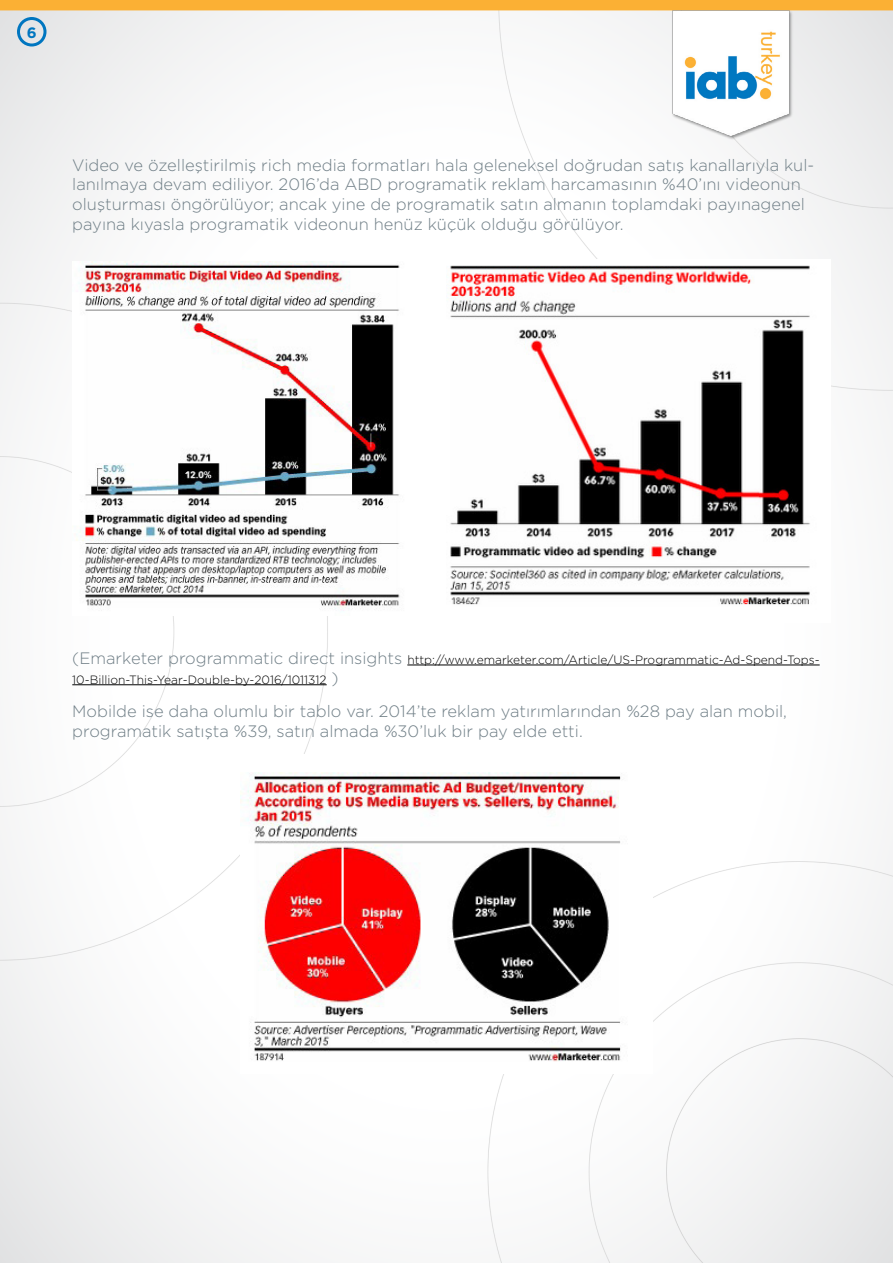
<style>
.page{position:relative;width:893px;height:1263px;background:#fff}
.page>*{position:absolute;margin:0;border:0;box-sizing:border-box;transform-origin:0 0}
.t1{font:300 16.5px/19.8px "Gotham";color:#6f7e86}
.t2{font:700 15px "Gotham";color:#0076c0}
.t3{font:300 12px/19.8px "Gotham";color:#000101}
.s1{font-size:16.5px;color:#6f7e86}
</style>
<div class="page">
<img style="left:0;top:0;width:893px;height:1263px">
<img style="left:672px;top:9px;width:121px;height:132px">
<hr style="left:407px;top:665px;width:413px;height:1px;background:#000101">
<hr style="left:72px;top:684px;width:255px;height:1px;background:#000101">
<img style="left:72px;top:261px;width:338px;height:355px">
<img style="left:240px;top:755px;width:413px;height:319px">
<img style="left:446px;top:259px;width:385px;height:363px">
<div style="left:17px;top:17px;width:30px;height:30px;border:3px solid #0076c0;border-radius:50%"></div>
<p class="t2" style="left:27px;top:22px;width:11px">6</p>
<p class="t1" style="left:72px;top:154px;width:743px">Video ve özelleştirilmiş rich media formatları hala geleneksel doğrudan satış kanallarıyla kul&shy;lanılmaya devam ediliyor. 2016’da ABD programatik reklam harcamasının %40’ını videonun oluşturması öngörülüyor; ancak yine de programatik satın almanın toplamdaki payınagenel payına kıyasla programatik videonun henüz küçük olduğu görülüyor.</p>
<p class="t3" style="left:72px;top:649px;width:749px"><span class="s1">(Emarketer programmatic direct insights</span> http://www.emarketer.com/Article/US-Programmatic-Ad-Spend-Tops-<br>10-Billion-This-Year-Double-by-2016/1011312 <span class="s1">)</span></p>
<p class="t1" style="left:72px;top:701px;width:716px">Mobilde ise daha olumlu bir tablo var. 2014’te reklam yatırımlarından %28 pay alan mobil, programatik satışta %39, satın almada %30’luk bir pay elde etti.</p>
</div>
